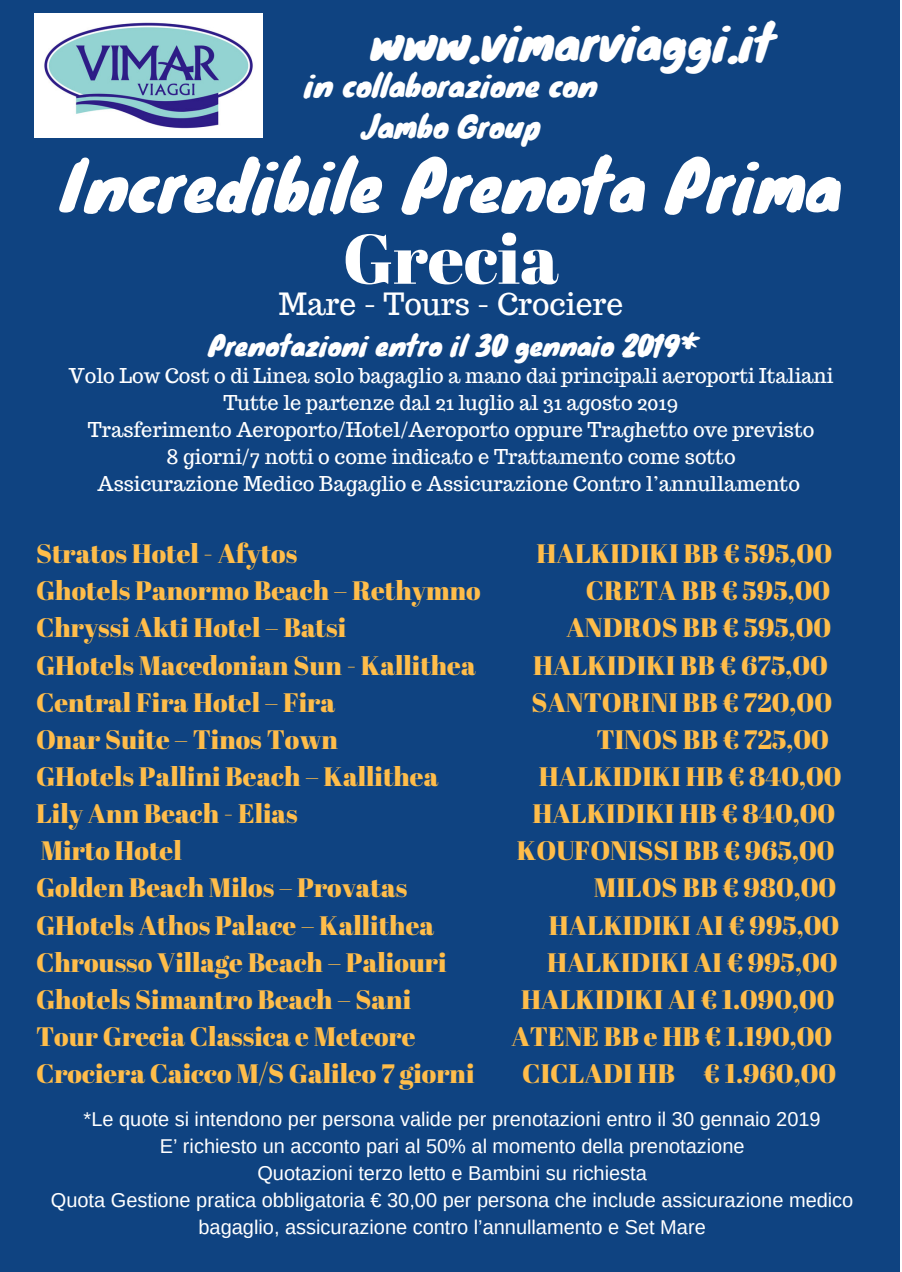
<style>
.page{position:relative;width:902px;height:1272px;background:#fff}
.page>*{position:absolute;margin:0;border:0;box-sizing:border-box;transform-origin:0 0}
.t1{font:70.05px "Abril Fatface";color:#fff}
.t2{font:66.6px "Knewave";color:#fff}
.t3{font:46.65px "Knewave";color:#fff}
.t4{font:30px/41.7px "Knewave";color:#fff;text-align:center}
.t5{font:30px "Trocchi";color:#fff}
.t6{font:26.7px "Abril Fatface";color:#ffbd4a}
.t7{font:26.7px "Knewave";color:#fff}
.t8{font:19.95px/27px "Arimo";color:#fff;text-align:center}
.t9{font:19.95px/27px "Trocchi";color:#fff;text-align:center}
</style>
<div class="page">
<div style="left:0;top:0;width:899px;height:1271px;background:#0f4381"></div>
<img style="left:35px;top:14px;width:227px;height:123px">
<h3 class="t3" style="left:370px;top:4px;width:405px">www.vimarviaggi.it</h3>
<p class="t4" style="left:304px;top:63px;width:295px">in collaborazione con<br>Jambo Group</p>
<h2 class="t2" style="left:60px;top:131px;width:782px">Incredibile Prenota Prima</h2>
<h1 class="t1" style="left:343px;top:210px;width:217px">Grecia</h1>
<p class="t5" style="left:279px;top:285px;width:346px">Mare - Tours - Crociere</p>
<p class="t7" style="left:208px;top:323px;width:488px">Prenotazioni entro il 30 gennaio 2019*</p>
<p class="t9" style="left:69px;top:362px;width:766px">Volo Low Cost o di Linea solo bagaglio a mano dai principali aeroporti Italiani Tutte le partenze dal 21 luglio al 31 agosto 2019<br>Trasferimento Aeroporto/Hotel/Aeroporto oppure Traghetto ove previsto<br>8 giorni/7 notti o come indicato e Trattamento come sotto<br>Assicurazione Medico Bagaglio e Assicurazione Contro l’annullamento</p>
<p class="t6" style="left:36px;top:534px;width:263px">Stratos Hotel - Afytos</p>
<p class="t6" style="left:536px;top:534px;width:297px">HALKIDIKI BB € 595,00</p>
<p class="t6" style="left:36px;top:572px;width:446px">Ghotels Panormo Beach – Rethymno</p>
<p class="t6" style="left:586px;top:572px;width:246px">CRETA BB € 595,00</p>
<p class="t6" style="left:36px;top:609px;width:311px">Chryssi Akti Hotel – Batsi</p>
<p class="t6" style="left:566px;top:609px;width:266px">ANDROS BB € 595,00</p>
<p class="t6" style="left:36px;top:646px;width:441px">GHotels Macedonian Sun - Kallithea</p>
<p class="t6" style="left:533px;top:646px;width:296px">HALKIDIKI BB € 675,00</p>
<p class="t6" style="left:36px;top:683px;width:300px">Central Fira Hotel – Fira</p>
<p class="t6" style="left:531px;top:683px;width:302px">SANTORINI BB € 720,00</p>
<p class="t6" style="left:36px;top:720px;width:303px">Onar Suite – Tinos Town</p>
<p class="t6" style="left:596px;top:720px;width:234px">TINOS BB € 725,00</p>
<p class="t6" style="left:36px;top:757px;width:404px">GHotels Pallini Beach – Kallithea</p>
<p class="t6" style="left:539px;top:757px;width:304px">HALKIDIKI HB € 840,00</p>
<p class="t6" style="left:36px;top:794px;width:263px">Lily Ann Beach - Elias</p>
<p class="t6" style="left:532px;top:794px;width:304px">HALKIDIKI HB € 840,00</p>
<p class="t6" style="left:41px;top:832px;width:142px">Mirto Hotel</p>
<p class="t6" style="left:517px;top:832px;width:319px">KOUFONISSI BB € 965,00</p>
<p class="t6" style="left:36px;top:869px;width:373px">Golden Beach Milos – Provatas</p>
<p class="t6" style="left:594px;top:869px;width:244px">MILOS BB € 980,00</p>
<p class="t6" style="left:36px;top:906px;width:399px">GHotels Athos Palace – Kallithea</p>
<p class="t6" style="left:549px;top:906px;width:292px">HALKIDIKI AI € 995,00</p>
<p class="t6" style="left:36px;top:943px;width:412px">Chrousso Village Beach – Paliouri</p>
<p class="t6" style="left:547px;top:943px;width:292px">HALKIDIKI AI € 995,00</p>
<p class="t6" style="left:36px;top:980px;width:376px">Ghotels Simantro Beach – Sani</p>
<p class="t6" style="left:521px;top:980px;width:315px">HALKIDIKI AI € 1.090,00</p>
<p class="t6" style="left:36px;top:1017px;width:381px">Tour Grecia Classica e Meteore</p>
<p class="t6" style="left:511px;top:1017px;width:322px">ATENE BB e HB € 1.190,00</p>
<p class="t6" style="left:36px;top:1054px;width:440px">Crociera Caicco M/S Galileo 7 giorni</p>
<p class="t6" style="left:522px;top:1054px;width:315px">CICLADI HB € 1.960,00</p>
<p class="t8" style="left:51px;top:1105px;width:804px">*Le quote si intendono per persona valide per prenotazioni entro il 30 gennaio 2019<br>E’ richiesto un acconto pari al 50% al momento della prenotazione<br>Quotazioni terzo letto e Bambini su richiesta<br>Quota Gestione pratica obbligatoria € 30,00 per persona che include assicurazione medico bagaglio, assicurazione contro l’annullamento e Set Mare</p>
</div>
